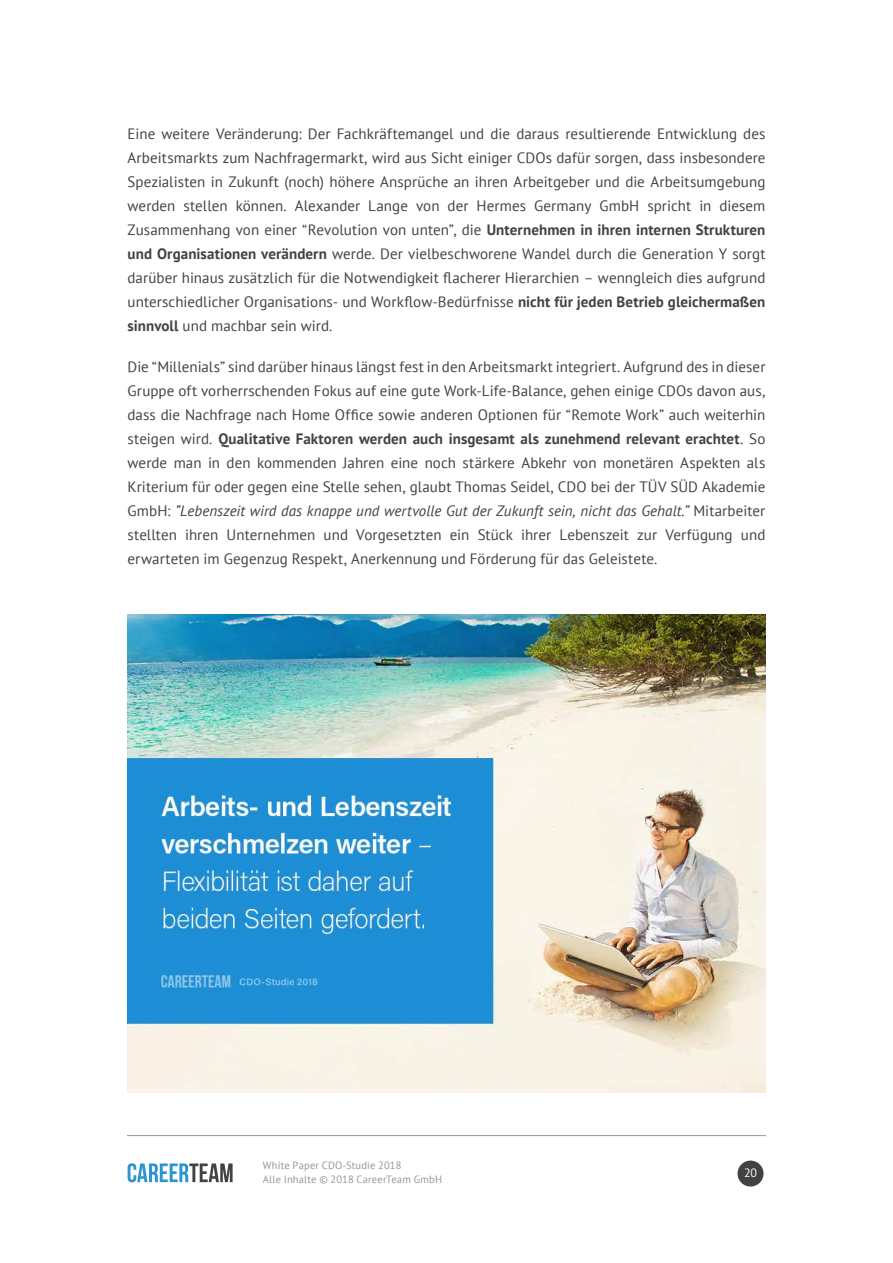
<style>
.page{position:relative;width:893px;height:1263px;background:#fff}
.page>*{position:absolute;margin:0;border:0;box-sizing:border-box;transform-origin:0 0}
.t1{font:15px/24px "PT Sans";letter-spacing:.005em;color:#414243;text-align:justify}
.t2{font:12px "PT Sans";color:#fff}
.t3{font:10.5px/13.5px "PT Sans";letter-spacing:.02em;color:#939598}
.s1{font-weight:700}
.s2{font-style:italic}
</style>
<div class="page">
<div style="left:737px;top:1160px;width:26px;height:26px;background:#414243;border-radius:50%"></div>
<svg style="left:128px;top:1163px;width:105px;height:19px"></svg>
<hr style="left:127px;top:1135px;width:639px;height:1px;background:#939598">
<img style="left:127px;top:614px;width:638px;height:479px">
<p class="t1" style="left:128px;top:122px;width:639px">Eine weitere Veränderung: Der Fachkräftemangel und die daraus resultierende Entwicklung des Arbeitsmarkts zum Nachfragermarkt, wird aus Sicht einiger CDOs dafür sorgen, dass insbesondere Spezialisten in Zukunft (noch) höhere Ansprüche an ihren Arbeitgeber und die Arbeitsumgebung werden stellen können. Alexander Lange von der Hermes Germany GmbH spricht in diesem Zusammenhang von einer “Revolution von unten”, die <span class="s1">Unternehmen in ihren internen Strukturen und Organisationen verändern</span> werde. Der vielbeschworene Wandel durch die Generation Y sorgt darüber hinaus zusätzlich für die Notwendigkeit flacherer Hierarchien – wenngleich dies aufgrund unterschiedlicher Organisations- und Workflow-Bedürfnisse <span class="s1">nicht für jeden Betrieb gleichermaßen sinnvoll</span> und machbar sein wird.</p>
<p class="t1" style="left:128px;top:355px;width:639px">Die “Millenials” sind darüber hinaus längst fest in den Arbeitsmarkt integriert. Aufgrund des in dieser Gruppe oft vorherrschenden Fokus auf eine gute Work-Life-Balance, gehen einige CDOs davon aus, dass die Nachfrage nach Home Office sowie anderen Optionen für “Remote Work” auch weiterhin steigen wird. <span class="s1">Qualitative Faktoren werden auch insgesamt als zunehmend relevant erachtet</span>. So werde man in den kommenden Jahren eine noch stärkere Abkehr von monetären Aspekten als Kriterium für oder gegen eine Stelle sehen, glaubt Thomas Seidel, CDO bei der TÜV SÜD Akademie GmbH: <span class="s2">”Lebenszeit wird das knappe und wertvolle Gut der Zukunft sein, nicht das Gehalt.”</span> Mitarbeiter stellten ihren Unternehmen und Vorgesetzten ein Stück ihrer Lebenszeit zur Verfügung und erwarteten im Gegenzug Respekt, Anerkennung und Förderung für das Geleistete.</p>
<p class="t3" style="left:263px;top:1158px;width:181px">White Paper CDO-Studie 2018<br>Alle Inhalte © 2018 CareerTeam GmbH</p>
<p class="t2" style="left:744px;top:1165px;width:15px">20</p>
</div>
